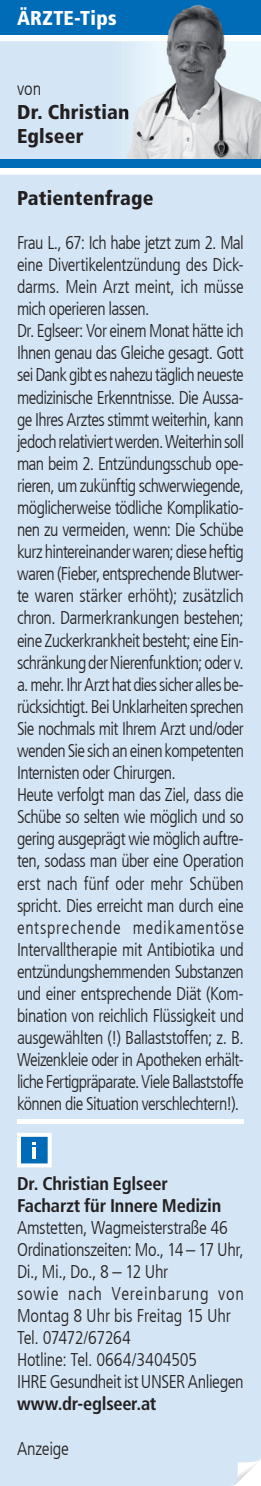
<style>
.page{position:relative;width:261px;height:1486px;background:#fff}
.page>*{position:absolute;margin:0;border:0;box-sizing:border-box;transform-origin:0 0}
.t1{font:900 condensed 20px/24px "Frutiger LT Com";letter-spacing:.01em;color:#231f20}
.t2{font:900 condensed 20px "Frutiger LT Com";letter-spacing:.015em;color:#fff}
.t3{font:300 condensed 18.4px/22px "Frutiger LT Com";letter-spacing:-.03em;color:#231f20}
.t4{font:700 condensed 18.4px/22px "Frutiger LT Com";letter-spacing:-.01em;color:#231f20}
</style>
<div class="page">
<div style="left:0;top:175px;width:261px;height:1310px;background:#d4e5f5"></div>
<svg style="left:234px;top:1458px;width:26px;height:27px"></svg>
<div style="left:0;top:0;width:261px;height:34px;background:#006cb7"></div>
<div style="left:0;top:41px;width:123px;height:119px;background:#d4e5f5"></div>
<svg style="left:17px;top:1132px;width:35px;height:35px"></svg>
<img style="left:123px;top:4px;width:138px;height:156px">
<img style="left:123px;top:104px;width:5px;height:16px">
<div style="left:0;top:160px;width:261px;height:8px;background:#006cb7"></div>
<hr style="left:17px;top:1119px;width:227px;height:4px;background:#fff">
<p class="t2" style="left:17px;top:6px;width:101px">ÄRZTE-Tips</p>
<p class="t3" style="left:17px;top:78px;width:26px">von</p>
<p class="t1" style="left:17px;top:100px;width:114px">Dr. Christian<br>Eglseer</p>
<p class="t1" style="left:17px;top:186px;width:138px">Patientenfrage</p>
<p class="t3" style="left:17px;top:232px;width:228px">Frau L., 67: Ich habe jetzt zum 2. Mal eine Divertikelentzündung des Dick&shy;darms. Mein Arzt meint, ich müsse mich operieren lassen.<br>Dr. Eglseer: Vor einem Monat hätte ich Ihnen genau das Gleiche gesagt. Gott sei Dank gibt es nahezu täglich neueste medizinische Erkenntnisse. Die Aussa&shy;ge Ihres Arztes stimmt weiterhin, kann jedoch relativiert werden. Weiterhin soll man beim 2. Entzündungsschub ope&shy;rieren, um zukünftig schwerwiegende, möglicherweise tödliche Komplikatio&shy;nen zu vermeiden, wenn: Die Schübe kurz hintereinander waren; diese heftig waren (Fieber, entsprechende Blutwer&shy;te waren stärker erhöht); zusätzlich chron. Darmerkrankungen bestehen; eine Zuckerkrankheit besteht; eine Ein&shy;schränkung der Nierenfunktion; oder v. a. mehr. Ihr Arzt hat dies sicher alles be&shy;rücksichtigt. Bei Unklarheiten sprechen Sie nochmals mit Ihrem Arzt und/oder wenden Sie sich an einen kompetenten Internisten oder Chirurgen.<br>Heute verfolgt man das Ziel, dass die Schübe so selten wie möglich und so gering ausgeprägt wie möglich auftre&shy;ten, sodass man über eine Operation erst nach fünf oder mehr Schüben spricht. Dies erreicht man durch eine entsprechende medikamentöse Intervalltherapie mit Antibiotika und entzündungshemmenden Substanzen und einer entsprechende Diät (Kom&shy;bination von reichlich Flüssigkeit und ausgewählten (!) Ballaststoffen; z. B.<br>Weizenkleie oder in Apotheken erhält&shy;liche Fertigpräparate. Viele Ballaststoffe können die Situation verschlechtern!).</p>
<p class="t4" style="left:17px;top:1172px;width:206px">Dr. Christian Eglseer<br>Facharzt für Innere Medizin</p>
<p class="t3" style="left:17px;top:1216px;width:228px">Amstetten, Wagmeisterstraße 46<br>Ordinationszeiten: Mo., 14 – 17 Uhr,<br>Di., Mi., Do., 8 – 12 Uhr<br>sowie nach Vereinbarung von<br>Montag 8 Uhr bis Freitag 15 Uhr<br>Tel. 07472/67264<br>Hotline: Tel. 0664/3404505<br>IHRE Gesundheit ist UNSER Anliegen</p>
<p class="t4" style="left:17px;top:1392px;width:141px">www.dr-eglseer.at</p>
<p class="t3" style="left:17px;top:1437px;width:53px">Anzeige</p>
</div>
